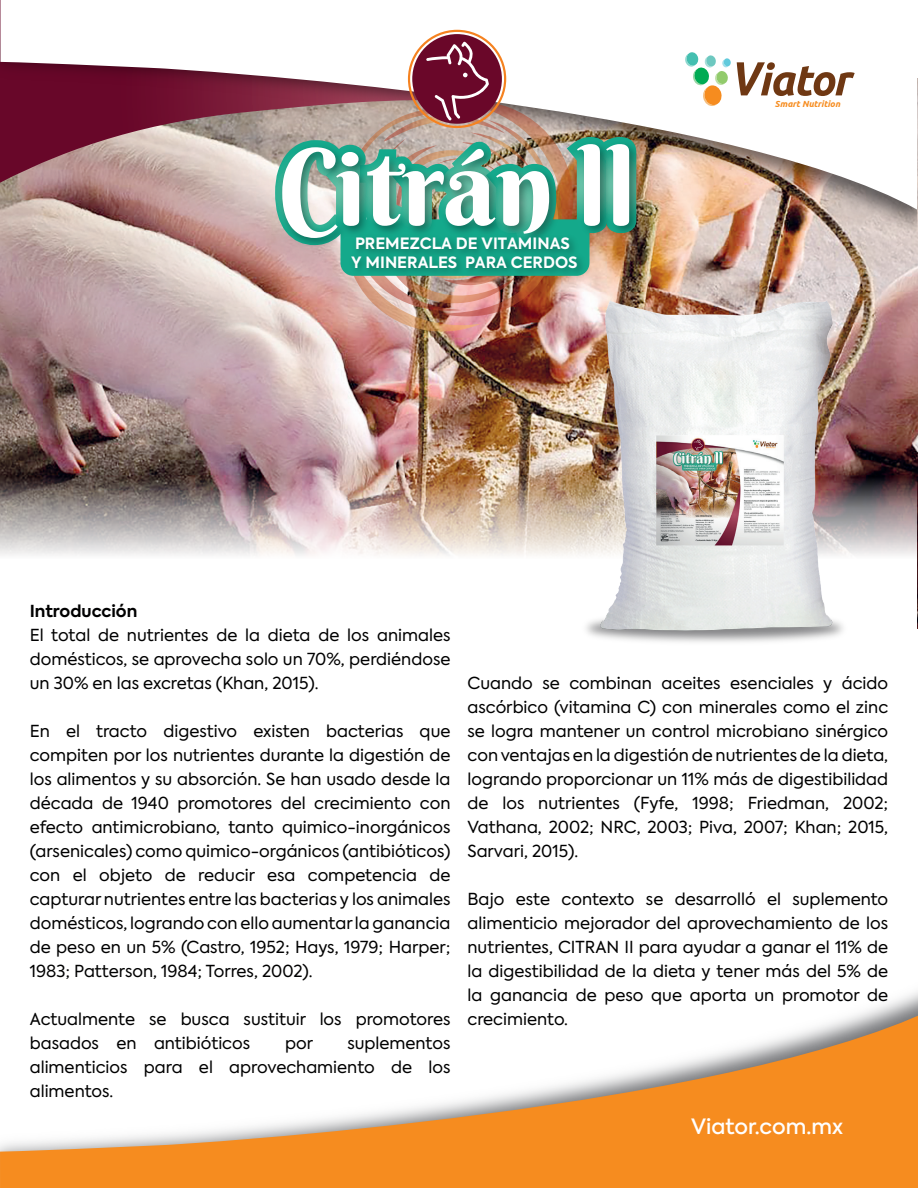
<style>
.page{position:relative;width:918px;height:1188px;background:#fff}
.page>*{position:absolute;margin:0;border:0;box-sizing:border-box;transform-origin:0 0}
.t1{font:106.65px "Berkshire Swash";color:#fff}
.t2{font:500 21px "Axiforma";color:#fff}
.t3{font:16.5px/24px "Axiforma";color:#000001;text-align:justify}
.t4{font:700 16.5px "Axiforma";color:#000001}
.t5{font:700 15.45px/18.6px "Axiforma";color:#fff}
.t6{font:italic 700 8.85px "Ubuntu";color:#f68c1f}
</style>
<div class="page">
<img style="left:0;top:79px;width:918px;height:549px">
<svg style="left:0;top:997px;width:918px;height:191px"></svg>
<img style="left:0;top:210px;width:917px;height:63px">
<svg style="left:0;top:0;width:917px;height:210px"></svg>
<svg style="left:737px;top:62px;width:118px;height:34px"></svg>
<svg style="left:685px;top:52px;width:46px;height:54px"></svg>
<img style="left:0;top:476px;width:917px;height:152px">
<img style="left:527px;top:252px;width:382px;height:390px">
<img style="left:265px;top:30px;width:383px;height:302px">
<h1 class="t1" style="left:278px;top:121px;width:359px">Citrán ll</h1>
<p class="t5" style="left:351px;top:235px;width:228px">PREMEZCLA DE VITAMINAS<br>Y MINERALES PARA CERDOS</p>
<p class="t6" style="left:775px;top:98px;width:67px">Smart Nutrition</p>
<p class="t4" style="left:30px;top:599px;width:109px">Introducción</p>
<p class="t3" style="left:30px;top:623px;width:422px">El total de nutrientes de la dieta de los animales domésticos, se aprovecha solo un 70%, perdiéndose un 30% en las excretas (Khan, 2015).</p>
<p class="t3" style="left:30px;top:719px;width:422px">En el tracto digestivo existen bacterias que compiten por los nutrientes durante la digestión de los alimentos y su absorción. Se han usado desde la década de 1940 promotores del crecimiento con efecto antimicrobiano, tanto quimico-inorgánicos (arsenicales) como quimico-orgánicos (antibióticos) con el objeto de reducir esa competencia de capturar nutrientes entre las bacterias y los animales domésticos, logrando con ello aumentar la ganancia de peso en un 5% (Castro, 1952; Hays, 1979; Harper; 1983; Patterson, 1984; Torres, 2002).</p>
<p class="t3" style="left:30px;top:1007px;width:422px">Actualmente se busca sustituir los promotores basados en antibióticos</p>
<p class="t3" style="left:30px;top:1031px;width:422px;text-indent:318px">suplementos alimenticios para el aprovechamiento de los alimentos.</p>
<p class="t3" style="left:285px;top:1031px;width:29px">por</p>
<p class="t3" style="left:468px;top:671px;width:422px">Cuando se combinan aceites esenciales y ácido ascórbico (vitamina C) con minerales como el zinc se logra mantener un control microbiano sinérgico con ventajas en la digestión de nutrientes de la dieta, logrando proporcionar un 11% más de digestibilidad de los nutrientes (Fyfe, 1998; Friedman, 2002; Vathana, 2002; NRC, 2003; Piva, 2007; Khan; 2015, Sarvari, 2015).</p>
<p class="t3" style="left:468px;top:887px;width:422px">Bajo este contexto se desarrolló el suplemento alimenticio mejorador del aprovechamiento de los nutrientes, CITRAN II para ayudar a ganar el 11% de la digestibilidad de la dieta y tener más del 5% de la ganancia de peso que aporta un promotor de crecimiento.</p>
<p class="t2" style="left:691px;top:1113px;width:153px">Viator.com.mx</p>
</div>
